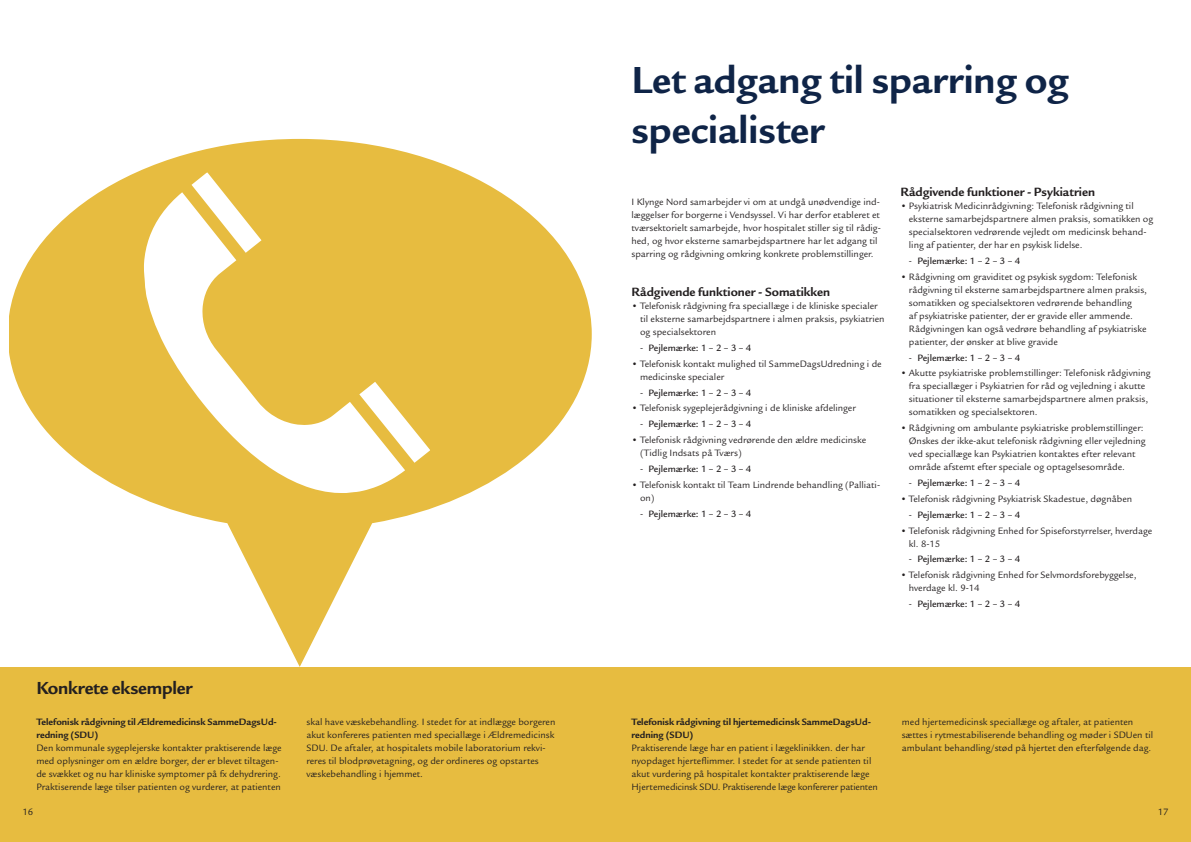
<style>
.page{position:relative;width:1191px;height:842px;background:#fff}
.page>*{position:absolute;margin:0;border:0;box-sizing:border-box;transform-origin:0 0}
.Overskrift_1_-_H2{font:700 41px/49px "Legacy Sans ITC Std";color:#0f2447}
.t1{font:700 19px "Legacy Sans ITC Std";letter-spacing:-.01em;color:#231f20}
.Mellemrubrik_-_H3{font:700 13px "Legacy Sans ITC Std";color:#231f20}
.Punktopstilling_-_p{font:10px/13px "Legacy Sans ITC Std";color:#231f20}
.Brødtekst_-_p{font:10px/13px "Legacy Sans ITC Std";color:#231f20}
.Punktopstilling_2{font:500 10px "Legacy Sans ITC Std";color:#231f20}
.t2{font:700 10px/13px "Legacy Sans ITC Std";color:#231f20}
.s1{font-weight:400}
</style>
<div class="page">
<div style="left:0;top:668px;width:1191px;height:174px;background:#e7bc40"></div>
<svg style="left:9px;top:139px;width:583px;height:528px"></svg>
<svg style="left:15px;top:146px;width:569px;height:504px;fill:#e7bc40"></svg>
<svg style="left:405px;top:382px;width:25px;height:81px"></svg>
<svg style="left:191px;top:172px;width:70px;height:20px"></svg>
<svg style="left:142px;top:192px;width:263px;height:302px;fill:#e7bc40"></svg>
<h2 class="Overskrift_1_-_H2" style="left:631px;top:56px;width:439px">Let adgang til sparring og specialister</h2>
<p class="Brødtekst_-_p" style="left:631px;top:195px;width:251px">I Klynge Nord samarbejder vi om at undgå unødvendige ind&shy;læggelser for borgerne i Vendsyssel. Vi har derfor etableret et tværsektorielt samarbejde, hvor hospitalet stiller sig til rådig&shy;hed, og hvor eksterne samarbejdspartnere har let adgang til sparring og rådgivning omkring konkrete problemstillinger.</p>
<h3 class="Mellemrubrik_-_H3" style="left:631px;top:284px;width:200px">Rådgivende funktioner - Somatikken</h3>
<p class="Punktopstilling_-_p" style="left:640px;top:299px;width:246px;text-indent:-9px">• Telefonisk rådgivning fra speciallæge i de kliniske specialer til eksterne samarbejdspartnere i almen praksis, psykiatrien og specialsektoren</p>
<p class="Punktopstilling_2" style="left:640px;top:342px;width:113px"><span class="s1">-</span> Pejlemærke: 1 – 2 – 3 – 4</p>
<p class="Punktopstilling_-_p" style="left:640px;top:357px;width:243px;text-indent:-9px">• Telefonisk kontakt mulighed til SammeDagsUdredning i de medicinske specialer</p>
<p class="Punktopstilling_2" style="left:640px;top:387px;width:113px"><span class="s1">-</span> Pejlemærke: 1 – 2 – 3 – 4</p>
<p class="Punktopstilling_-_p" style="left:631px;top:402px;width:226px">• Telefonisk sygeplejerådgivning i de kliniske afdelinger</p>
<p class="Punktopstilling_2" style="left:640px;top:418px;width:113px"><span class="s1">-</span> Pejlemærke: 1 – 2 – 3 – 4</p>
<p class="Punktopstilling_-_p" style="left:640px;top:433px;width:228px;text-indent:-9px">• Telefonisk rådgivning vedrørende den ældre medicinske (Tidlig Indsats på Tværs)</p>
<p class="Punktopstilling_2" style="left:640px;top:463px;width:113px"><span class="s1">-</span> Pejlemærke: 1 – 2 – 3 – 4</p>
<p class="Punktopstilling_-_p" style="left:640px;top:478px;width:242px;text-indent:-9px">• Telefonisk kontakt til Team Lindrende behandling (Palliati&shy;on)</p>
<p class="Punktopstilling_2" style="left:640px;top:508px;width:113px"><span class="s1">-</span> Pejlemærke: 1 – 2 – 3 – 4</p>
<h3 class="Mellemrubrik_-_H3" style="left:900px;top:184px;width:196px">Rådgivende funktioner - Psykiatrien</h3>
<p class="Punktopstilling_-_p" style="left:909px;top:200px;width:246px;text-indent:-9px">• Psykiatrisk Medicinrådgivning: Telefonisk rådgivning til eksterne samarbejdspartnere almen praksis, somatikken og specialsektoren vedrørende vejledt om medicinsk behand&shy;ling af patienter, der har en psykisk lidelse.</p>
<p class="Punktopstilling_2" style="left:909px;top:255px;width:113px"><span class="s1">-</span> Pejlemærke: 1 – 2 – 3 – 4</p>
<p class="Punktopstilling_-_p" style="left:909px;top:270px;width:240px;text-indent:-9px">• Rådgivning om graviditet og psykisk sygdom: Telefonisk rådgivning til eksterne samarbejdspartnere almen praksis, somatikken og specialsektoren vedrørende behandling<br>af psykiatriske patienter, der er gravide eller ammende.<br>Rådgivningen kan også vedrøre behandling af psykiatriske patienter, der ønsker at blive gravide</p>
<p class="Punktopstilling_2" style="left:909px;top:352px;width:113px"><span class="s1">-</span> Pejlemærke: 1 – 2 – 3 – 4</p>
<p class="Punktopstilling_-_p" style="left:909px;top:367px;width:243px;text-indent:-9px">• Akutte psykiatriske problemstillinger: Telefonisk rådgivning fra speciallæger i Psykiatrien for råd og vejledning i akutte situationer til eksterne samarbejdspartnere almen praksis, somatikken og specialsektoren.</p>
<p class="Punktopstilling_-_p" style="left:909px;top:422px;width:238px;text-indent:-9px">• Rådgivning om ambulante psykiatriske problemstillinger:<br>Ønskes der ikke-akut telefonisk rådgivning eller vejledning ved speciallæge kan Psykiatrien kontaktes efter relevant område afstemt efter speciale og optagelsesområde.</p>
<p class="Punktopstilling_2" style="left:909px;top:477px;width:113px"><span class="s1">-</span> Pejlemærke: 1 – 2 – 3 – 4</p>
<p class="Punktopstilling_-_p" style="left:900px;top:492px;width:233px">• Telefonisk rådgivning Psykiatrisk Skadestue, døgnåben</p>
<p class="Punktopstilling_2" style="left:909px;top:509px;width:113px"><span class="s1">-</span> Pejlemærke: 1 – 2 – 3 – 4</p>
<p class="Punktopstilling_-_p" style="left:909px;top:524px;width:245px;text-indent:-9px">• Telefonisk rådgivning Enhed for Spiseforstyrrelser, hverdage kl. 8-15</p>
<p class="Punktopstilling_2" style="left:909px;top:554px;width:113px"><span class="s1">-</span> Pejlemærke: 1 – 2 – 3 – 4</p>
<p class="Punktopstilling_-_p" style="left:909px;top:569px;width:229px;text-indent:-9px">• Telefonisk rådgivning Enhed for Selvmordsforebyggelse, hverdage kl. 9-14</p>
<p class="Punktopstilling_2" style="left:909px;top:598px;width:113px"><span class="s1">-</span> Pejlemærke: 1 – 2 – 3 – 4</p>
<h2 class="t1" style="left:36px;top:677px;width:158px">Konkrete eksempler</h2>
<p class="t2" style="left:36px;top:715px;width:242px">Telefonisk rådgivning til Ældremedicinsk SammeDagsUd&shy;redning (SDU)</p>
<p class="Punktopstilling_-_p" style="left:36px;top:741px;width:247px">Den kommunale sygeplejerske kontakter praktiserende læge med oplysninger om en ældre borger, der er blevet tiltagen&shy;de svækket og nu har kliniske symptomer på fx dehydrering.<br>Praktiserende læge tilser patienten og vurderer, at patienten</p>
<p class="Punktopstilling_-_p" style="left:306px;top:715px;width:250px">skal have væskebehandling. I stedet for at indlægge borgeren akut konfereres patienten med speciallæge i Ældremedicinsk SDU. De aftaler, at hospitalets mobile laboratorium rekvi&shy;reres til blodprøvetagning, og der ordineres og opstartes væskebehandling i hjemmet.</p>
<p class="t2" style="left:631px;top:715px;width:241px">Telefonisk rådgivning til hjertemedicinsk SammeDagsUd&shy;redning (SDU)</p>
<p class="Punktopstilling_-_p" style="left:631px;top:741px;width:248px">Praktiserende læge har en patient i lægeklinikken. der har nyopdaget hjerteflimmer. I stedet for at sende patienten til akut vurdering på hospitalet kontakter praktiserende læge Hjertemedicinsk SDU. Praktiserende læge konfererer patienten</p>
<p class="Punktopstilling_-_p" style="left:901px;top:715px;width:253px">med hjertemedicinsk speciallæge og aftaler, at patienten sættes i rytmestabiliserende behandling og møder i SDUen til ambulant behandling/stød på hjertet den efterfølgende dag.</p>
<p class="Punktopstilling_-_p" style="left:22px;top:805px;width:12px">16</p>
<p class="Punktopstilling_-_p" style="left:1157px;top:805px;width:12px">17</p>
</div>
